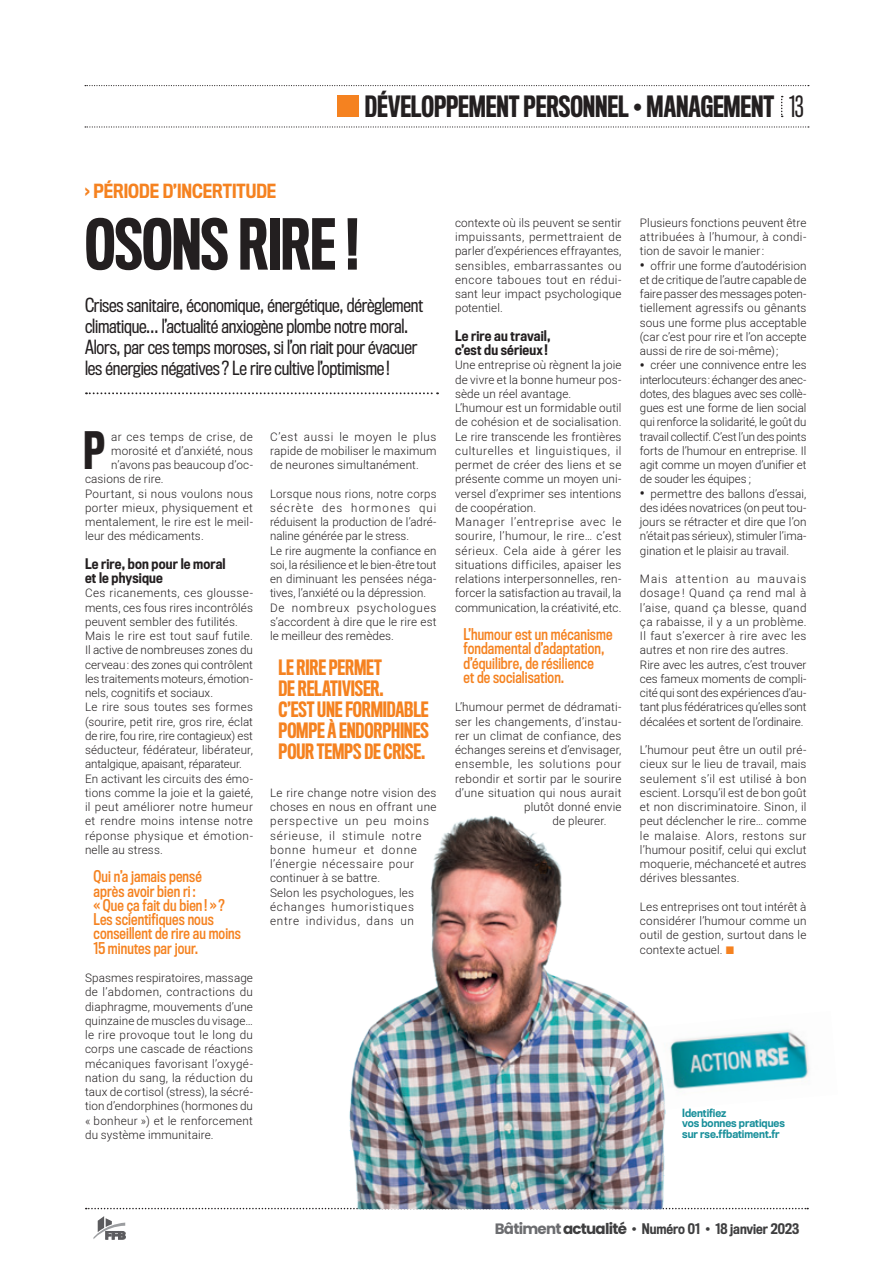
<style>
.page{position:relative;width:893px;height:1263px;background:#fff}
.page>*{position:absolute;margin:0;border:0;box-sizing:border-box;transform-origin:0 0}
.TITRE_1__article{font:500 64.5px "Titling Gothic FB Comp";letter-spacing:-.01em;color:#231f20}
.TEXTE_lettrine__arti{font:500 47.4px "Titling Gothic FB Comp";color:#231f20}
.TITRE_droite__header{font:500 27px "Titling Gothic FB Comp";letter-spacing:-.005em;color:#231f20}
.EXERGUE_2__article{font:500 19.5px/21px "Titling Gothic FB Comp";letter-spacing:-.01em;color:#f58220}
.CHAPO__article{font:18px/21px "Titling Gothic FB Cond";letter-spacing:-.01em;color:#231f20}
.SURTITRE__article{font:500 18px "Titling Gothic FB Cond";color:#f58220}
.TEXTE_en_valeur__art{font:15px/14.2px "Titling Gothic FB Cond Standard";letter-spacing:.005em;color:#f58220;scale:.95 1}
.INTERTITRE_3__articl{font:500 13.5px/14.2px "Titling Gothic FB Cond";letter-spacing:.015em;color:#231f20}
.t1{font:500 13.5px "Titling Gothic FB Cond";color:#3e3e3f}
.TEXTE__article{font:300 11.7px/14.2px "Heebo";letter-spacing:.015em;color:#231f20;text-align:justify}
.TEXTE__article-2{font:300 11.7px/14.2px "Heebo";letter-spacing:.05em;color:#231f20}
.TEXTE_lettrine__arti-2{font:300 11.7px "Heebo";letter-spacing:.015em;color:#231f20}
.TEXTE_lettrine__arti-3{font:300 11.7px "Heebo";letter-spacing:.04em;color:#231f20}
.DESCRIPTION__rappel{font:500 10.5px/10.5px "Titling Gothic FB Narrow";color:#188f9a;scale:.95 1}
.s1{font-weight:400}
.s2{font-weight:700;font-size:13.5px}
.s3{font-family:"Poppins";font-weight:700;font-size:15px;color:#6c6d70}
.s4{font-family:"Poppins";font-weight:700;font-size:15px}
.s5{font-family:"Poppins";font-weight:400;font-size:15px}
</style>
<div class="page">
<svg style="left:86px;top:1208px;width:722px;height:1px"></svg>
<svg style="left:93px;top:1216px;width:33px;height:23px"></svg>
<img style="left:750px;top:1030px;width:59px;height:53px">
<svg style="left:85px;top:126px;width:724px;height:2px"></svg>
<svg style="left:85px;top:85px;width:724px;height:1px"></svg>
<div style="left:337px;top:96px;width:21px;height:21px;background:#f58220"></div>
<svg style="left:781px;top:96px;width:2px;height:21px"></svg>
<svg style="left:86px;top:392px;width:352px;height:2px"></svg>
<img style="left:246px;top:815px;width:504px;height:394px">
<img style="left:535px;top:859px;width:16px;height:15px">
<svg style="left:726px;top:946px;width:8px;height:8px"></svg>
<p class="TITRE_droite__header" style="left:365px;top:91px;width:440px">DÉVELOPPEMENT PERSONNEL • MANAGEMENT <span class="s1">13</span></p>
<p class="SURTITRE__article" style="left:85px;top:181px;width:193px">› PÉRIODE D’INCERTITUDE</p>
<p class="TITRE_1__article" style="left:85px;top:208px;width:276px">OSONS RIRE !</p>
<p class="TEXTE__article" style="left:455px;top:215px;width:168px">contexte où ils peuvent se sentir impuissants, permettraient de parler d’expériences effrayantes, sensibles, embarrassantes ou encore taboues tout en rédui&shy;sant leur impact psychologique potentiel.</p>
<p class="INTERTITRE_3__articl" style="left:455px;top:329px;width:97px">Le rire au travail, c’est du sérieux !</p>
<p class="TEXTE__article" style="left:455px;top:358px;width:168px">Une entreprise où règnent la joie de vivre et la bonne humeur pos&shy;sède un réel avantage.</p>
<p class="TEXTE__article" style="left:455px;top:401px;width:168px">L’humour est un formidable outil de cohésion et de socialisation.<br>Le rire transcende les frontières culturelles et linguistiques, il permet de créer des liens et se présente comme un moyen uni&shy;versel d’exprimer ses intentions de coopération.</p>
<p class="TEXTE__article" style="left:455px;top:515px;width:168px">Manager l’entreprise avec le sourire, l’humour, le rire… c’est sérieux. Cela aide à gérer les situations difficiles, apaiser les relations interpersonnelles, ren&shy;forcer la satisfaction au travail, la communication, la créativité, etc.</p>
<p class="TEXTE_en_valeur__art" style="left:463px;top:628px;width:158px">L’humour est un mécanisme fondamental d’adaptation, d’équilibre, de résilience<br>et de socialisation.</p>
<p class="TEXTE__article" style="left:455px;top:700px;width:168px">L’humour permet de dédramati-</p>
<p class="TEXTE__article" style="left:455px;top:714px;width:168px">ser les changements, d’instau-</p>
<p class="TEXTE__article" style="left:455px;top:728px;width:168px">rer un climat de confiance, des</p>
<p class="TEXTE__article" style="left:455px;top:743px;width:168px">échanges sereins et d’envisager,</p>
<p class="TEXTE__article-2" style="left:455px;top:757px;width:168px">ensemble, les solutions pour</p>
<p class="TEXTE__article" style="left:455px;top:771px;width:168px">rebondir et sortir par le sourire</p>
<p class="TEXTE__article" style="left:455px;top:785px;width:168px">d’une situation qui nous aurait</p>
<p class="TEXTE__article" style="left:524px;top:800px;width:99px">plutôt donné envie</p>
<p class="TEXTE__article" style="left:552px;top:814px;width:56px">de pleurer.</p>
<p class="CHAPO__article" style="left:85px;top:295px;width:340px">Crises sanitaire, économique, énergétique, dérèglement climatique… l’actualité anxiogène plombe notre moral.<br>Alors, par ces temps moroses, si l’on riait pour évacuer les énergies négatives ? Le rire cultive l’optimisme !</p>
<p class="TEXTE_lettrine__arti" style="left:84px;top:424px;width:23px">P</p>
<p class="TEXTE_lettrine__arti-3" style="left:111px;top:428px;width:143px">ar ces temps de crise, de</p>
<p class="TEXTE__article" style="left:270px;top:429px;width:168px">C’est aussi le moyen le plus rapide de mobiliser le maximum de neurones simultanément.</p>
<p class="TEXTE__article" style="left:270px;top:486px;width:168px">Lorsque nous rions, notre corps sécrète des hormones qui réduisent la production de l’adré&shy;naline générée par le stress.</p>
<p class="TEXTE__article" style="left:270px;top:543px;width:168px">Le rire augmente la confiance en soi, la résilience et le bien-être tout en diminuant les pensées néga&shy;tives, l’anxiété ou la dépression.</p>
<p class="TEXTE__article" style="left:270px;top:600px;width:168px">De nombreux psychologues s’accordent à dire que le rire est le meilleur des remèdes.</p>
<p class="EXERGUE_2__article" style="left:279px;top:658px;width:152px">LE RIRE PERMET<br>DE RELATIVISER.<br>C’EST UNE FORMIDABLE<br>POMPE À ENDORPHINES<br>POUR TEMPS DE CRISE.</p>
<p class="TEXTE__article-2" style="left:270px;top:785px;width:168px">Le rire change notre vision des choses en nous en offrant une perspective un peu moins sérieuse, il stimule notre bonne humeur et donne l’énergie nécessaire pour continuer à se battre.</p>
<p class="TEXTE__article" style="left:270px;top:885px;width:146px">Selon les psychologues, les échanges humoristiques entre individus, dans un</p>
<p class="TEXTE_lettrine__arti-2" style="left:111px;top:443px;width:143px">morosité et d’anxiété, nous</p>
<p class="TEXTE_lettrine__arti-2" style="left:111px;top:457px;width:143px">n’avons pas beaucoup d’oc-</p>
<p class="TEXTE_lettrine__arti-2" style="left:85px;top:471px;width:80px">casions de rire.</p>
<p class="TEXTE__article" style="left:85px;top:486px;width:169px">Pourtant, si nous voulons nous porter mieux, physiquement et mentalement, le rire est le meil&shy;leur des médicaments.</p>
<p class="INTERTITRE_3__articl" style="left:85px;top:557px;width:142px">Le rire, bon pour le moral et le physique</p>
<p class="TEXTE__article" style="left:85px;top:586px;width:169px">Ces ricanements, ces glousse&shy;ments, ces fous rires incontrôlés peuvent sembler des futilités.</p>
<p class="TEXTE__article" style="left:85px;top:629px;width:169px">Mais le rire est tout sauf futile.<br>Il active de nombreuses zones du cerveau: des zones qui contrôlent les traitements moteurs, émotion&shy;nels, cognitifs et sociaux.</p>
<p class="TEXTE__article" style="left:85px;top:700px;width:169px">Le rire sous toutes ses formes (sourire, petit rire, gros rire, éclat de rire, fou rire, rire contagieux) est séducteur, fédérateur, libérateur, antalgique, apaisant, réparateur.</p>
<p class="TEXTE__article" style="left:85px;top:771px;width:169px">En activant les circuits des émo&shy;tions comme la joie et la gaieté, il peut améliorer notre humeur et rendre moins intense notre réponse physique et émotion&shy;nelle au stress.</p>
<p class="TEXTE_en_valeur__art" style="left:94px;top:870px;width:140px">Qui n’a jamais pensé après avoir bien ri :<br>« Que ça fait du bien ! » ?</p>
<p class="TEXTE_en_valeur__art" style="left:94px;top:913px;width:157px">Les scientifiques nous conseillent de rire au moins<br>15 minutes par jour.</p>
<p class="TEXTE__article" style="left:85px;top:971px;width:169px">Spasmes respiratoires, massage de l’abdomen, contractions du diaphragme, mouvements d’une quinzaine de muscles du visage… le rire provoque tout le long du corps une cascade de réactions mécaniques favorisant l’oxygé&shy;nation du sang, la réduction du taux de cortisol (stress), la sécré&shy;tion d’endorphines (hormones du « bonheur ») et le renforcement du système immunitaire.</p>
<p class="TEXTE__article" style="left:640px;top:215px;width:168px">Plusieurs fonctions peuvent être attribuées à l’humour, à condi&shy;tion de savoir le manier:</p>
<p class="TEXTE__article" style="left:640px;top:258px;width:168px"><span class="s2">•</span> offrir une forme d’autodérision et de critique de l’autre capable de faire passer des messages poten&shy;tiellement agressifs ou gênants sous une forme plus acceptable (car c’est pour rire et l’on accepte aussi de rire de soi-même);</p>
<p class="TEXTE__article" style="left:640px;top:358px;width:168px"><span class="s2">•</span> créer une connivence entre les interlocuteurs: échanger des anec&shy;dotes, des blagues avec ses collè&shy;gues est une forme de lien social qui renforce la solidarité, le goût du travail collectif. C’est l’un des points forts de l’humour en entreprise. Il agit comme un moyen d’unifier et de souder les équipes ;</p>
<p class="TEXTE__article" style="left:640px;top:486px;width:168px"><span class="s2">•</span> permettre des ballons d’essai, des idées novatrices (on peut tou&shy;jours se rétracter et dire que l’on n’était pas sérieux), stimuler l’ima&shy;gination et le plaisir au travail.</p>
<p class="TEXTE__article" style="left:640px;top:572px;width:168px">Mais attention au mauvais dosage ! Quand ça rend mal à l’aise, quand ça blesse, quand ça rabaisse, il y a un problème.<br>Il faut s’exercer à rire avec les autres et non rire des autres.</p>
<p class="TEXTE__article" style="left:640px;top:657px;width:168px">Rire avec les autres, c’est trouver ces fameux moments de compli&shy;cité qui sont des expériences d’au&shy;tant plus fédératrices qu’elles sont décalées et sortent de l’ordinaire.</p>
<p class="TEXTE__article" style="left:640px;top:743px;width:168px">L’humour peut être un outil pré&shy;cieux sur le lieu de travail, mais seulement s’il est utilisé à bon escient. Lorsqu’il est de bon goût et non discriminatoire. Sinon, il peut déclencher le rire… comme le malaise. Alors, restons sur l’humour positif, celui qui exclut moquerie, méchanceté et autres dérives blessantes.</p>
<p class="TEXTE__article" style="left:640px;top:899px;width:168px">Les entreprises ont tout intérêt à considérer l’humour comme un outil de gestion, surtout dans le contexte actuel.</p>
<p class="DESCRIPTION__rappel" style="left:682px;top:1107px;width:110px">Identifiez<br>vos bonnes pratiques</p>
<p class="DESCRIPTION__rappel" style="left:682px;top:1128px;width:104px">sur rse.ffbatiment.fr</p>
<p class="t1" style="left:495px;top:1220px;width:306px"><span class="s3">Bâtiment</span> <span class="s4">actualité</span> <span class="s5">•</span> Numéro 01 <span class="s5">•</span> 18 janvier 2023</p>
</div>
